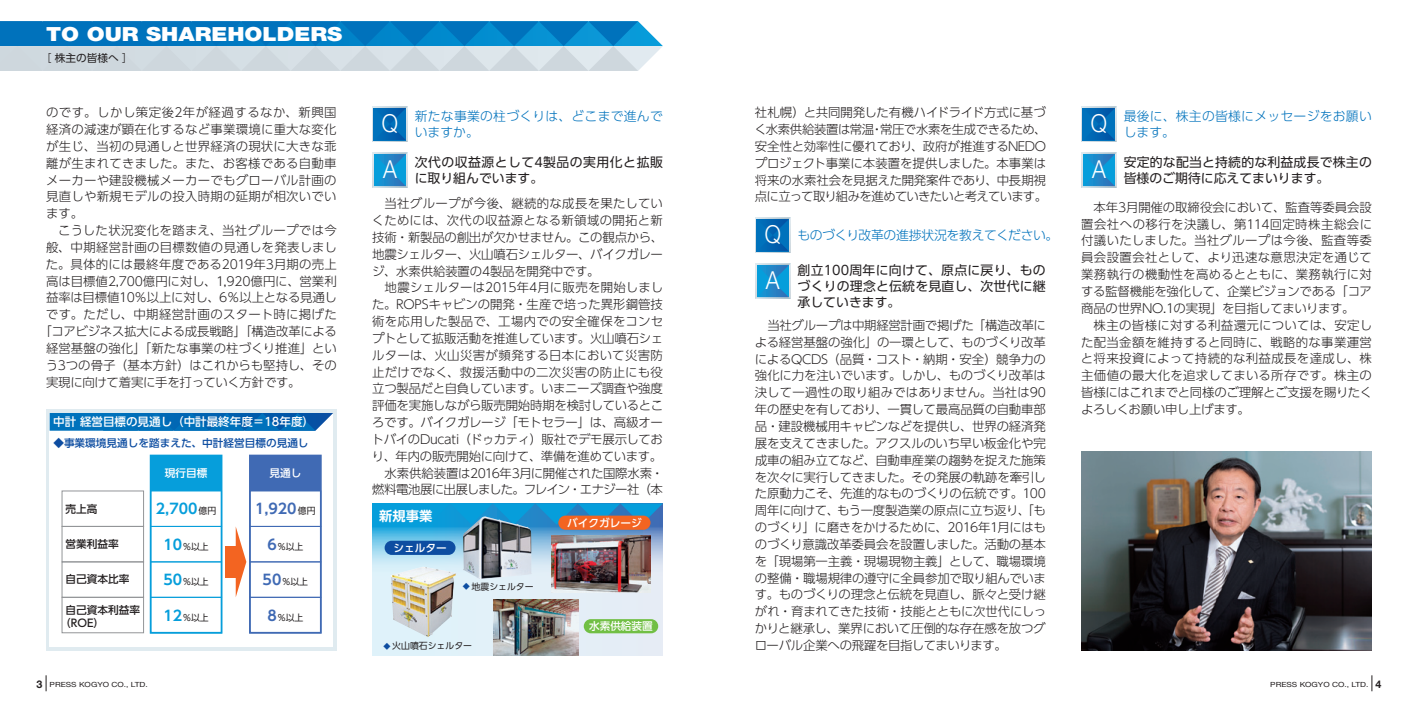
<style>
.page{position:relative;width:1418px;height:709px;background:#fff}
.page>*{position:absolute;margin:0;border:0;box-sizing:border-box;transform-origin:0 0}
.t1{font:300 24.75px "Helvetica Neue LT Std";color:#fff;scale:.88 1}
.t2{font:900 19.5px "Helvetica Neue LT Std";color:#fff;scale:1.16 1}
.t3{font:700 14.12px "UD Shin Go Pro De";color:#406ab4}
.t4{font:700 14.12px "UD Shin Go Pro De";color:#069edb}
.t5{font:700 13.25px "UD Shin Go Pro De";color:#fff}
.t6{font:12.88px/16px "UD Shin Go Pro";letter-spacing:.015em;color:#231f20;text-align:justify}
.t7{font:300 12.88px/16px "UD Shin Go Pro";letter-spacing:.02em;color:#0072bc}
.t8{font:12.88px/16px "UD Shin Go Pro";letter-spacing:.04em;color:#231f20}
.t9{font:300 12.88px "UD Shin Go Pro";letter-spacing:-.03em;color:#0072bc}
.t10{font:300 12.38px/16.9px "UD Shin Go Pro";letter-spacing:-.015em;color:#231f20;text-align:justify}
.t11{font:300 12.38px "UD Shin Go Pro";letter-spacing:.03em;color:#231f20}
.t12{font:300 12.38px "UD Shin Go Pro";letter-spacing:.01em;color:#231f20}
.t13{font:300 12.38px "UD Shin Go Pro";letter-spacing:.005em;color:#231f20}
.t14{font:300 12.38px "UD Shin Go Pro";letter-spacing:.025em;color:#231f20}
.t15{font:500 11.5px "UD Shin Go Pro";color:#fff}
.t16{font:500 10.62px/12.4px "UD Shin Go Pro";color:#231f20}
.t17{font:500 10.62px "UD Shin Go Pro";color:#fff}
.t18{font:500 10.62px "UD Shin Go Pro";color:#0d4da1}
.t19{font:10.62px "UD Shin Go Pro";color:#231f20}
.t20{font:8.88px "UD Shin Go Pro";color:#231f20}
.t21{font:7.12px "Helvetica Neue LT Std";color:#231f20;scale:1.18 1}
.s1{font-weight:300}
.s2{font-family:"UD Shin Go Pro";font-weight:400;font-size:8.88px;color:#231f20}
.s3{font-family:"UD Shin Go Pro De";font-weight:700;font-size:14.12px;color:#069edb}
.s4{font-family:"UD Shin Go Pro De";font-weight:700;font-size:14.12px;color:#406ab4}
.s5{font-size:7.12px;color:#0d4da1}
.s6{font-family:"Helvetica Neue LT Std";font-size:24.75px;color:#fff}
.s7{font-weight:700;font-size:10.62px}
</style>
<div class="page">
<svg style="left:0;top:21px;width:663px;height:50px;background:#6dadd3"></svg>
<svg style="left:755px;top:217px;width:35px;height:36px"></svg>
<svg style="left:755px;top:263px;width:35px;height:36px"></svg>
<svg style="left:372px;top:106px;width:35px;height:36px"></svg>
<svg style="left:372px;top:152px;width:35px;height:36px"></svg>
<svg style="left:1081px;top:106px;width:35px;height:36px"></svg>
<svg style="left:1081px;top:152px;width:35px;height:36px"></svg>
<img style="left:1081px;top:452px;width:290px;height:198px">
<div style="left:46px;top:409px;width:291px;height:241px;background:#e0ebf0"></div>
<div style="left:50px;top:413px;width:283px;height:234px;background:#fff"></div>
<svg style="left:50px;top:413px;width:283px;height:18px;background:#0a70b9"></svg>
<div style="left:250px;top:455px;width:71px;height:36px;background:#406ab4"></div>
<div style="left:250px;top:490px;width:71px;height:36px;border:1px solid #406ab4"></div>
<div style="left:249px;top:454px;width:73px;height:179px;border:2px solid #406ab4"></div>
<div style="left:250px;top:526px;width:71px;height:36px;border:1px solid #406ab4"></div>
<div style="left:250px;top:561px;width:71px;height:36px;border:1px solid #406ab4"></div>
<div style="left:250px;top:597px;width:71px;height:36px;border:1px solid #406ab4"></div>
<div style="left:151px;top:455px;width:70px;height:36px;background:#069edb"></div>
<div style="left:150px;top:490px;width:72px;height:36px;border:1px solid #069edb"></div>
<div style="left:150px;top:454px;width:72px;height:179px;border:2px solid #069edb"></div>
<div style="left:150px;top:526px;width:72px;height:36px;border:1px solid #069edb"></div>
<div style="left:150px;top:561px;width:72px;height:36px;border:1px solid #069edb"></div>
<div style="left:150px;top:597px;width:72px;height:36px;border:1px solid #069edb"></div>
<div style="left:62px;top:490px;width:82px;height:37px;border:1px solid #939598"></div>
<div style="left:62px;top:526px;width:82px;height:36px;border:1px solid #939598"></div>
<div style="left:62px;top:561px;width:82px;height:36px;border:1px solid #939598"></div>
<div style="left:62px;top:597px;width:82px;height:36px;border:1px solid #939598"></div>
<div style="left:225px;top:546px;width:12px;height:32px;background:#f36421"></div>
<svg style="left:236px;top:527px;width:10px;height:69px"></svg>
<svg style="left:372px;top:503px;width:291px;height:153px;background:#bddeef"></svg>
<svg style="left:407px;top:503px;width:256px;height:21px;background:#0f95d4"></svg>
<img style="left:551px;top:535px;width:99px;height:57px">
<img style="left:493px;top:599px;width:85px;height:56px">
<img style="left:463px;top:516px;width:69px;height:63px">
<img style="left:390px;top:566px;width:66px;height:71px">
<div style="left:384px;top:540px;width:71px;height:15px;background:#0d4da1;border-radius:7px"></div>
<div style="left:558px;top:515px;width:92px;height:15px;background:#f36421;border-radius:7px"></div>
<div style="left:583px;top:619px;width:75px;height:14px;background:#71bf44;border-radius:7px"></div>
<svg style="left:1371px;top:675px;width:1px;height:16px"></svg>
<svg style="left:46px;top:675px;width:1px;height:16px"></svg>
<h2 class="t2" style="left:46px;top:22px;width:257px">TO OUR SHAREHOLDERS</h2>
<p class="t19" style="left:41px;top:49px;width:94px"><span class="s1">［</span> 株主の皆様へ <span class="s1">］</span></p>
<p class="t10" style="left:46px;top:104px;width:292px">のです。しかし策定後2年が経過するなか、新興国経済の減速が顕在化するなど事業環境に重大な変化が生じ、当初の見通しと世界経済の現状に大きな乖離が生まれてきました。また、お客様である自動車メーカーや建設機械メーカーでもグローバル計画の見直しや新規モデルの投入時期の延期が相次いでいます。</p>
<p class="t14" style="left:58px;top:220px;width:280px">こうした状況変化を踏まえ、当社グループでは今</p>
<p class="t11" style="left:46px;top:237px;width:292px">般、中期経営計画の目標数値の見通しを発表しまし</p>
<p class="t12" style="left:46px;top:254px;width:292px">た。具体的には最終年度である2019年3月期の売上</p>
<p class="t10" style="left:46px;top:272px;width:292px">高は目標値2,700億円に対し、1,920億円に、営業利</p>
<p class="t10" style="left:46px;top:289px;width:292px">益率は目標値10％以上に対し、6％以上となる見通し</p>
<p class="t11" style="left:46px;top:304px;width:292px">です。ただし、中期経営計画のスタート時に掲げた</p>
<p class="t10" style="left:39px;top:322px;width:299px">「コアビジネス拡大による成長戦略」「構造改革による</p>
<p class="t13" style="left:46px;top:338px;width:292px">経営基盤の強化」「新たな事業の柱づくり推進」とい</p>
<p class="t10" style="left:46px;top:356px;width:292px">う3つの骨子（基本方針）はこれからも堅持し、その</p>
<p class="t10" style="left:46px;top:373px;width:256px">実現に向けて着実に手を打っていく方針です。</p>
<p class="t15" style="left:53px;top:412px;width:262px">中計 経営目標の見通し（中計最終年度＝18年度）</p>
<p class="t18" style="left:53px;top:434px;width:257px">◆事業環境見通しを踏まえた、中計経営目標の見通し</p>
<p class="t16" style="left:66px;top:502px;width:33px">売上高</p>
<p class="t16" style="left:66px;top:537px;width:55px">営業利益率</p>
<p class="t16" style="left:66px;top:573px;width:65px">自己資本比率</p>
<p class="t16" style="left:60px;top:604px;width:81px;text-indent:5px">自己資本利益率（ROE）</p>
<p class="t17" style="left:165px;top:464px;width:44px">現行目標</p>
<p class="t4" style="left:156px;top:497px;width:62px">2,700 <span class="s2">億円</span></p>
<p class="t20" style="left:163px;top:539px;width:47px"><span class="s3">10</span> %以上</p>
<p class="t20" style="left:163px;top:574px;width:47px"><span class="s3">50</span> %以上</p>
<p class="t20" style="left:163px;top:610px;width:47px"><span class="s3">12</span> %以上</p>
<p class="t17" style="left:269px;top:464px;width:33px">見通し</p>
<p class="t3" style="left:255px;top:497px;width:62px">1,920 <span class="s2">億円</span></p>
<p class="t20" style="left:267px;top:539px;width:38px"><span class="s4">6</span> %以上</p>
<p class="t20" style="left:263px;top:574px;width:47px"><span class="s4">50</span> %以上</p>
<p class="t20" style="left:267px;top:610px;width:38px"><span class="s4">8</span> %以上</p>
<p class="t7" style="left:382px;top:108px;width:282px;text-indent:33px">新たな事業の柱づくりは、どこまで進んで<br><sup>Q</sup> いますか。</p>
<p class="t8" style="left:383px;top:154px;width:281px;text-indent:32px">次代の収益源として4製品の実用化と拡販<br><sup>A</sup> に取り組んでいます。</p>
<p class="t10" style="left:372px;top:195px;width:293px;text-indent:13px">当社グループが今後、継続的な成長を果たしていくためには、次代の収益源となる新領域の開拓と新技術・新製品の創出が欠かせません。この観点から、地震シェルター、火山噴石シェルター、バイクガレージ、水素供給装置の4製品を開発中です。</p>
<p class="t10" style="left:371px;top:279px;width:293px;text-align:right">地震シェルターは2015年4月に販売を開始しました。ROPSキャビンの開発・生産で培った異形鋼管技術を応用した製品で、工場内での安全確保をコンセプトとして拡販活動を推進しています。火山噴石シェルターは、火山災害が頻発する日本において災害防止だけでなく、救援活動中の二次災害の防止にも役立つ製品だと自負しています。いまニーズ調査や強度評価を実施しながら販売開始時期を検討しているところです。バイクガレージ「モトセラー」は、高級オートバイのDucati（ドゥカティ）販社でデモ展示しており、年内の販売開始に向けて、準備を進めています。水素供給装置は2016年3月に開催された国際水素・燃料電池展に出展しました。フレイン・エナジー社（本</p>
<p class="t5" style="left:379px;top:505px;width:55px">新規事業</p>
<p class="t17" style="left:393px;top:539px;width:55px">シェルター</p>
<p class="t20" style="left:463px;top:579px;width:72px"><span class="s5">◆</span> 地震シェルター</p>
<p class="t20" style="left:383px;top:638px;width:90px"><span class="s5">◆</span> 火山噴石シェルター</p>
<p class="t17" style="left:567px;top:514px;width:76px">バイクガレージ</p>
<p class="t17" style="left:589px;top:617px;width:65px">水素供給装置</p>
<p class="t10" style="left:754px;top:104px;width:294px">社札幌）と共同開発した有機ハイドライド方式に基づく水素供給装置は常温・常圧で水素を生成できるため、安全性と効率性に優れており、政府が推進するNEDOプロジェクト事業に本装置を提供しました。本事業は将来の水素社会を見据えた開発案件であり、中長期視点に立って取り組みを進めていきたいと考えています。</p>
<p class="t9" style="left:764px;top:225px;width:295px"><span class="s6">Q</span> ものづくり改革の進捗状況を教えてください。</p>
<p class="t6" style="left:797px;top:262px;width:250px">創立100周年に向けて、原点に戻り、ものづくりの理念と伝統を見直し、次世代に継承していきます。</p>
<h1 class="t1" style="left:766px;top:265px;width:17px">A</h1>
<p class="t10" style="left:754px;top:316px;width:293px;text-indent:13px">当社グループは中期経営計画で掲げた「構造改革による経営基盤の強化」の一環として、ものづくり改革によるQCDS（品質・コスト・納期・安全）競争力の強化に力を注いでいます。しかし、ものづくり改革は決して一過性の取り組みではありません。当社は90年の歴史を有しており、一貫して最高品質の自動車部品・建設機械用キャビンなどを提供し、世界の経済発展を支えてきました。アクスルのいち早い板金化や完成車の組み立てなど、自動車産業の趨勢を捉えた施策を次々に実行してきました。その発展の軌跡を牽引した原動力こそ、先進的なものづくりの伝統です。100周年に向けて、もう一度製造業の原点に立ち返り、「ものづくり」に磨きをかけるために、2016年1月にはものづくり意識改革委員会を設置しました。活動の基本を「現場第一主義・現場現物主義」として、職場環境の整備・職場規律の遵守に全員参加で取り組んでいます。ものづくりの理念と伝統を見直し、脈々と受け継がれ・育まれてきた技術・技能とともに次世代にしっかりと継承し、業界において圧倒的な存在感を放つグローバル企業への飛躍を目指してまいります。</p>
<p class="t7" style="left:1090px;top:108px;width:282px;text-indent:33px">最後に、株主の皆様にメッセージをお願い<br><sup>Q</sup> します。</p>
<p class="t6" style="left:1092px;top:154px;width:281px;text-indent:32px">安定的な配当と持続的な利益成長で株主の<br><sup>A</sup> 皆様のご期待に応えてまいります。</p>
<p class="t10" style="left:1081px;top:198px;width:292px;text-indent:12px">本年3月開催の取締役会において、監査等委員会設置会社への移行を決議し、第114回定時株主総会に付議いたしました。当社グループは今後、監査等委員会設置会社として、より迅速な意思決定を通じて業務執行の機動性を高めるとともに、業務執行に対する監督機能を強化して、企業ビジョンである「コア商品の世界NO.1の実現」を目指してまいります。</p>
<p class="t10" style="left:1080px;top:316px;width:293px;text-indent:13px">株主の皆様に対する利益還元については、安定した配当金額を維持すると同時に、戦略的な事業運営と将来投資によって持続的な利益成長を達成し、株主価値の最大化を追求してまいる所存です。株主の皆様にはこれまでと同様のご理解とご支援を賜りたくよろしくお願い申し上げます。</p>
<p class="t21" style="left:37px;top:679px;width:96px"><span class="s7">3</span> PRESS KOGYO CO., LTD.</p>
<p class="t21" style="left:1270px;top:679px;width:96px">PRESS KOGYO CO., LTD. <span class="s7">4</span></p>
</div>
